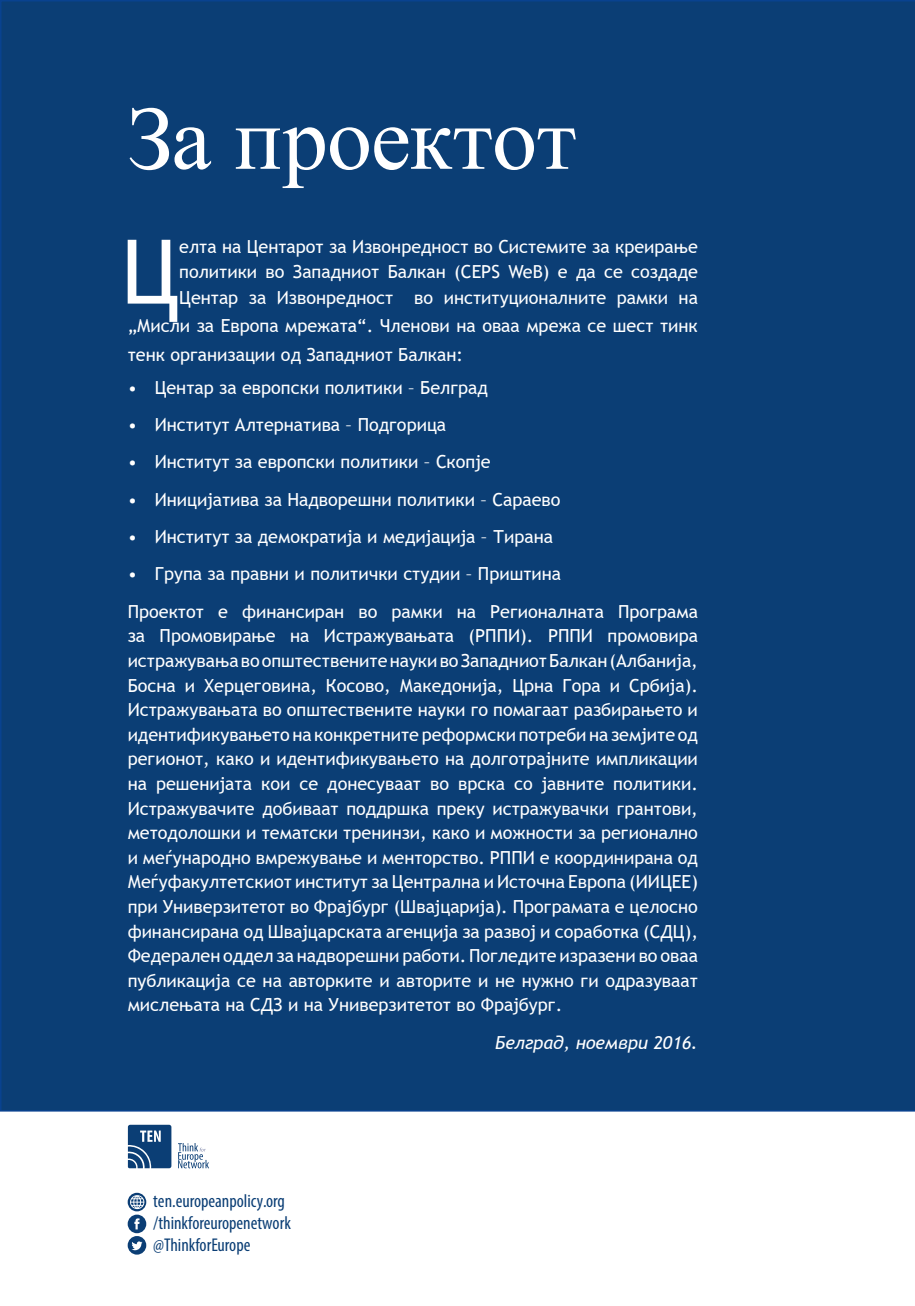
<style>
.page{position:relative;width:915px;height:1306px;background:#fff}
.page>*{position:absolute;margin:0;border:0;box-sizing:border-box;transform-origin:0 0}
.t1{font:90px "Times New Roman";letter-spacing:-.005em;color:#fff}
.t2{font:89.25px "Trebuchet MS";color:#fff}
.t3{font:condensed 18.45px/22.2px "Myriad Pro";color:#0b3e75}
.t4{font:18px/24.6px "Trebuchet MS";color:#fff;text-align:justify}
.t5{font:italic 18px "Trebuchet MS";color:#fff}
</style>
<div class="page">
<div style="left:0;top:0;width:914px;height:1111px;background:#0b3e75"></div>
<svg style="left:128px;top:1124px;width:43px;height:44px;background:#2e5a89"></svg>
<svg style="left:178px;top:1143px;width:31px;height:25px"></svg>
<svg style="left:128px;top:1192px;width:18px;height:62px"></svg>
<h1 class="t1" style="left:128px;top:75px;width:450px">За проектот</h1>
<h2 class="t2" style="left:121px;top:216px;width:60px">Ц</h2>
<p class="t4" style="left:179px;top:233px;width:520px;line-height:25.5px">елта на Центарот за Извонредност во Системите за креирање политики во Западниот Балкан (CEPS WeB) е да се создаде Центар за Извонредност во институционалните рамки на</p>
<p class="t4" style="left:128px;top:311px;width:571px;line-height:28.5px">„Мисли за Европа мрежата“. Членови на оваа мрежа се шест тинк тенк организации од Западниот Балкан:</p>
<p class="t4" style="left:128px;top:375px;width:361px">• Центар за европски политики – Белград</p>
<p class="t4" style="left:128px;top:412px;width:320px">• Институт Алтернатива – Подгорица</p>
<p class="t4" style="left:128px;top:449px;width:364px">• Институт за европски политики – Скопје</p>
<p class="t4" style="left:128px;top:487px;width:434px">• Иницијатива за Надворешни политики – Сараево</p>
<p class="t4" style="left:128px;top:524px;width:427px">• Институт за демократија и медијација – Тирана</p>
<p class="t4" style="left:128px;top:555px;width:571px;line-height:37.3px">• Група за правни и политички студии – Приштина<br>Проектот е финансиран во рамки на Регионалната Програма</p>
<p class="t4" style="left:128px;top:623px;width:571px">за Промовирање на Истражувањата (РППИ). РППИ промовира истражувања во општествените науки во Западниот Балкан (Албанија, Босна и Херцеговина, Косово, Македонија, Црна Гора и Србија).<br>Истражувањата во општествените науки го помагаат разбирањето и идентификувањето на конкретните реформски потреби на земјите од регионот, како и идентификувањето на долготрајните импликации на решенијата кои се донесуваат во врска со јавните политики.<br>Истражувачите добиваат поддршка преку истражувачки грантови, методолошки и тематски тренинзи, како и можности за регионално и меѓународно вмрежување и менторство. РППИ е координирана од Меѓуфакултетскиот институт за Централна и Источна Европа (ИИЦЕЕ) при Универзитетот во Фрајбург (Швајцарија). Програмата е целосно финансирана од Швајцарската агенција за развој и соработка (СДЦ), Федерален оддел за надворешни работи. Погледите изразени во оваа публикација се на авторките и авторите и не нужно ги одразуваат мислењата на СДЗ и на Универзитетот во Фрајбург.</p>
<p class="t5" style="left:495px;top:1031px;width:204px">Белград, ноември 2016.</p>
<p class="t3" style="left:153px;top:1189px;width:139px">ten.europeanpolicy.org /thinkforeuropenetwork @ThinkforEurope</p>
</div>
